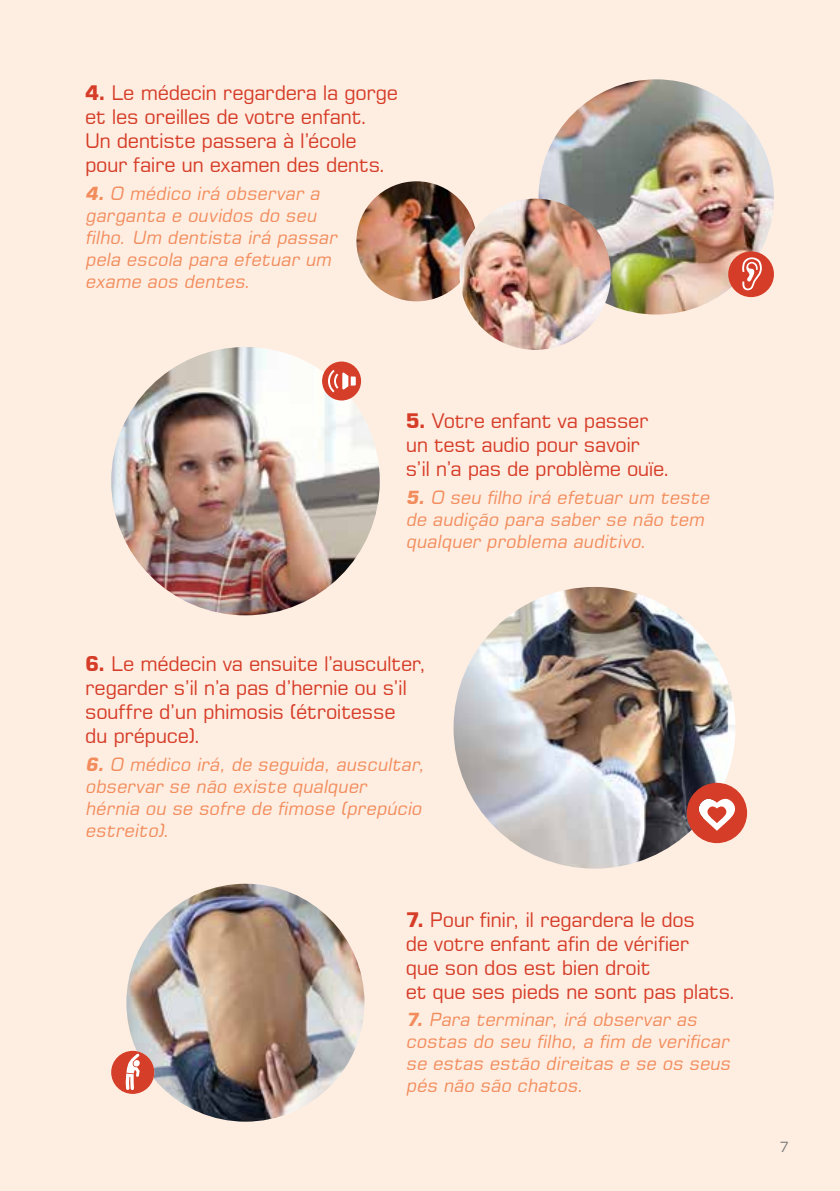
<style>
.page{position:relative;width:840px;height:1191px;background:#fff}
.page>*{position:absolute;margin:0;border:0;box-sizing:border-box;transform-origin:0 0}
.t1{font:20px/24px "Square 721 BT";letter-spacing:-.02em;color:#d63d28}
.t2{font:italic 18px/22px "Square 721 BT";color:#f28c5c}
.t3{font:14px "Square 721 BT";color:#7c7b7b}
.s1{font-weight:700}
</style>
<div class="page">
<div style="left:0;top:0;width:839px;height:1191px;background:#feeee2"></div>
<img style="left:356px;top:181px;width:120px;height:120px;border-radius:60px">
<img style="left:111px;top:347px;width:268px;height:268px;border-radius:134px">
<img style="left:538px;top:79px;width:235px;height:235px;border-radius:118px">
<img style="left:453px;top:587px;width:282px;height:281px;border-radius:141px">
<img style="left:126px;top:883px;width:238px;height:238px;border-radius:119px">
<img style="left:459px;top:199px;width:151px;height:151px;border-radius:76px">
<div style="left:727px;top:251px;width:46px;height:46px;background:#d63d28;border-radius:50%"></div>
<svg style="left:742px;top:257px;width:19px;height:33px"></svg>
<svg style="left:686px;top:783px;width:60px;height:60px"></svg>
<div style="left:322px;top:361px;width:39px;height:39px;background:#d53e28;border-radius:50%"></div>
<svg style="left:328px;top:370px;width:27px;height:22px"></svg>
<svg style="left:111px;top:1050px;width:43px;height:44px"></svg>
<p class="t1" style="left:85px;top:81px;width:314px"><span class="s1">4.</span> Le médecin regardera la gorge et les oreilles de votre enfant.<br>Un dentiste passera à l’école pour faire un examen des dents.</p>
<p class="t2" style="left:85px;top:182px;width:257px"><span class="s1">4.</span> O médico irá observar a garganta e ouvidos do seu filho. Um dentista irá passar pela escola para efetuar um exame aos dentes.</p>
<p class="t1" style="left:405px;top:408px;width:266px"><span class="s1">5.</span> Votre enfant va passer un test audio pour savoir<br>s’il n’a pas de problème ouïe.</p>
<p class="t2" style="left:405px;top:486px;width:309px"><span class="s1">5.</span> O seu filho irá efetuar um teste de audição para saber se não tem qualquer problema auditivo.</p>
<p class="t1" style="left:85px;top:651px;width:342px"><span class="s1">6.</span> Le médecin va ensuite l’ausculter, regarder s’il n’a pas d’hernie ou s’il souffre d’un phimosis (étroitesse<br>du prépuce).</p>
<p class="t2" style="left:85px;top:753px;width:344px"><span class="s1">6.</span> O médico irá, de seguida, auscultar, observar se não existe qualquer hérnia ou se sofre de fimose (prepúcio estreito).</p>
<p class="t1" style="left:405px;top:907px;width:332px"><span class="s1">7.</span> Pour finir, il regardera le dos<br>de votre enfant afin de vérifier<br>que son dos est bien droit<br>et que ses pieds ne sont pas plats.</p>
<p class="t2" style="left:405px;top:1008px;width:330px"><span class="s1">7.</span> Para terminar, irá observar as costas do seu filho, a fim de verificar se estas estão direitas e se os seus pés não são chatos.</p>
<p class="t3" style="left:779px;top:1138px;width:11px">7</p>
</div>
